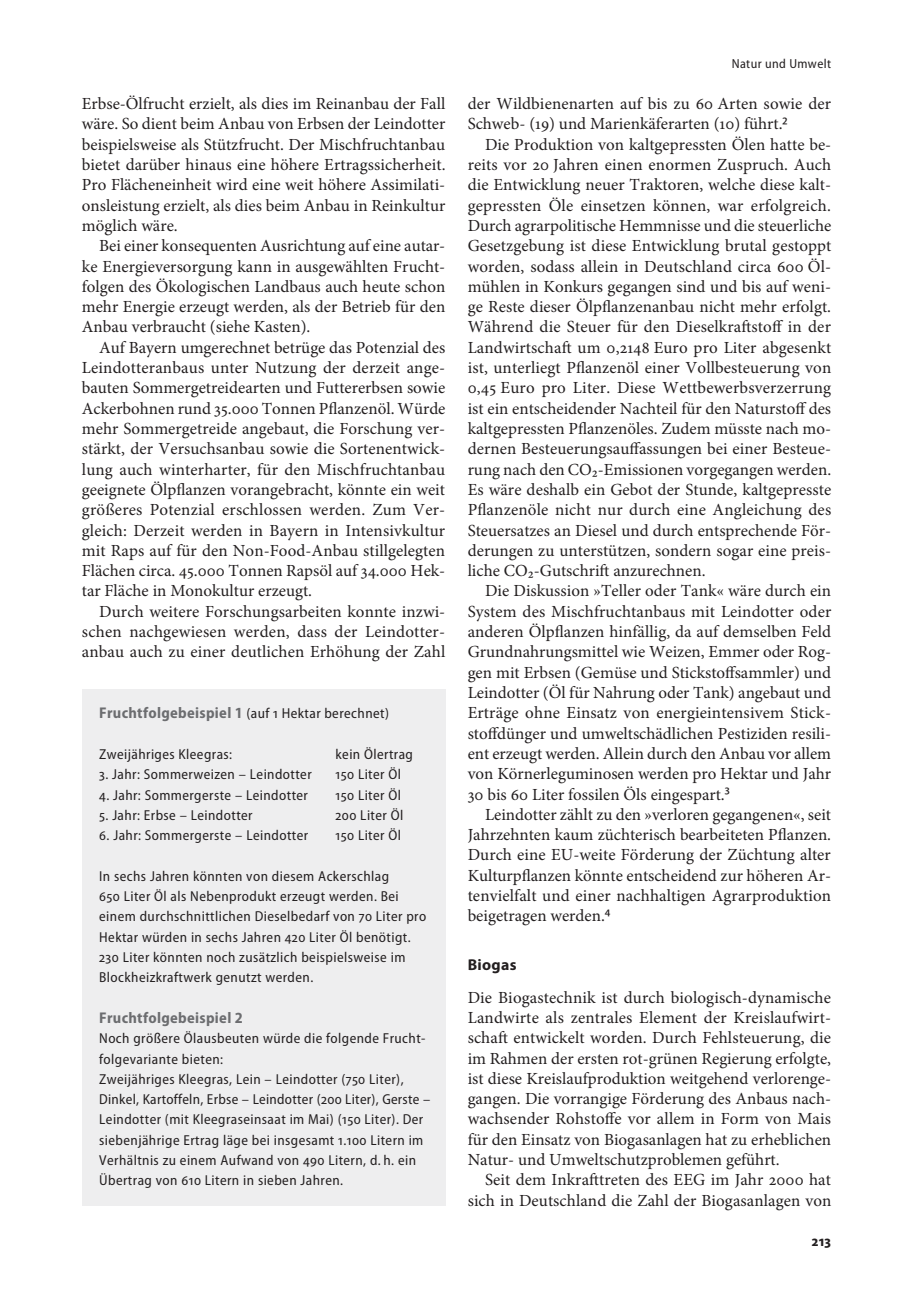
<style>
.page{position:relative;width:918px;height:1315px;background:#fff}
.page>*{position:absolute;margin:0;border:0;box-sizing:border-box;transform-origin:0 0}
.t1{font:16.97px/20.3px "Minion Pro";letter-spacing:.005em;color:#231f20;text-align:justify}
.t2{font:700 15.75px "Myriad Pro";letter-spacing:.02em;color:#231f20}
.t3{font:700 semi-condensed 15.58px "Myriad Pro";letter-spacing:.02em;color:#6c6d70}
.t4{font:700 semi-condensed 14.88px "Myriad Pro";color:#231f20}
.t5{font:semi-condensed 14.35px/20.3px "Myriad Pro";letter-spacing:.03em;color:#231f20}
.t6{font:semi-condensed 13.12px "Myriad Pro";letter-spacing:.03em;color:#231f20}
.s1{font-weight:700;font-size:15.58px;color:#6c6d70}
.s2{font-family:"Myriad Pro";font-stretch:semi-condensed;font-size:17.5px}
.s3{font-size:17.5px}
</style>
<div class="page">
<div style="left:82px;top:689px;width:363px;height:516px;background:#eeeeef"></div>
<p class="t1" style="left:82px;top:94px;width:365px">Erbse-Ölfrucht erzielt, als dies im Reinanbau der Fall wäre. So dient beim Anbau von Erbsen der Leindotter beispielsweise als Stützfrucht. Der Mischfruchtanbau bietet darüber hinaus eine höhere Ertragssicherheit.<br>Pro Flächeneinheit wird eine weit höhere Assimilati&shy;onsleistung erzielt, als dies beim Anbau in Reinkultur möglich wäre.</p>
<p class="t1" style="left:82px;top:236px;width:365px;text-indent:17px">Bei einer konsequenten Ausrichtung auf eine autar&shy;ke Energieversorgung kann in ausgewählten Frucht&shy;folgen des Ökologischen Landbaus auch heute schon mehr Energie erzeugt werden, als der Betrieb für den Anbau verbraucht (siehe Kasten).</p>
<p class="t1" style="left:82px;top:337px;width:365px;text-indent:17px">Auf Bayern umgerechnet betrüge das Potenzial des Leindotteranbaus unter Nutzung der derzeit ange&shy;bauten Sommergetreidearten und Futtererbsen sowie Ackerbohnen rund 35.000 Tonnen Pflanzenöl. Würde mehr Sommergetreide angebaut, die Forschung ver&shy;stärkt, der Versuchsanbau sowie die Sortenentwick&shy;lung auch winterharter, für den Mischfruchtanbau geeignete Ölpflanzen vorangebracht, könnte ein weit größeres Potenzial erschlossen werden. Zum Ver&shy;gleich: Derzeit werden in Bayern in Intensivkultur mit Raps auf für den Non-Food-Anbau stillgelegten Flächen circa. 45.000 Tonnen Rapsöl auf 34.000 Hek&shy;tar Fläche in Monokultur erzeugt.</p>
<p class="t1" style="left:82px;top:601px;width:365px;text-indent:17px">Durch weitere Forschungsarbeiten konnte inzwi&shy;schen nachgewiesen werden, dass der Leindotter&shy;anbau auch zu einer deutlichen Erhöhung der Zahl</p>
<p class="t5" style="left:99px;top:703px;width:291px"><span class="s1">Fruchtfolgebeispiel 1</span> (auf 1 Hektar berechnet)</p>
<p class="t5" style="left:99px;top:744px;width:134px">Zweijähriges Kleegras:</p>
<p class="t5" style="left:335px;top:744px;width:79px">kein Ölertrag</p>
<p class="t5" style="left:99px;top:764px;width:214px">3. Jahr: Sommerweizen – Leindotter</p>
<p class="t5" style="left:335px;top:764px;width:67px">150 Liter Öl</p>
<p class="t5" style="left:99px;top:785px;width:210px">4. Jahr: Sommergerste – Leindotter</p>
<p class="t5" style="left:335px;top:785px;width:67px">150 Liter Öl</p>
<p class="t5" style="left:99px;top:805px;width:155px">5. Jahr: Erbse – Leindotter</p>
<p class="t5" style="left:335px;top:805px;width:69px">200 Liter Öl</p>
<p class="t5" style="left:99px;top:825px;width:210px">6. Jahr: Sommergerste – Leindotter</p>
<p class="t5" style="left:335px;top:825px;width:67px">150 Liter Öl</p>
<p class="t5" style="left:99px;top:866px;width:328px">In sechs Jahren könnten von diesem Ackerschlag<br>650 Liter Öl als Nebenprodukt erzeugt werden. Bei einem durchschnittlichen Dieselbedarf von 70 Liter pro Hektar würden in sechs Jahren 420 Liter Öl benötigt.<br>230 Liter könnten noch zusätzlich beispielsweise im Blockheizkraftwerk genutzt werden.</p>
<p class="t3" style="left:99px;top:1009px;width:145px">Fruchtfolgebeispiel 2</p>
<p class="t5" style="left:99px;top:1028px;width:333px">Noch größere Ölausbeuten würde die folgende Frucht&shy;folgevariante bieten:<br>Zweijähriges Kleegras, Lein – Leindotter (750 Liter), Dinkel, Kartoffeln, Erbse – Leindotter (200 Liter), Gerste – Leindotter (mit Kleegraseinsaat im Mai) (150 Liter). Der siebenjährige Ertrag läge bei insgesamt 1.100 Litern im Verhältnis zu einem Aufwand von 490 Litern, d. h. ein Übertrag von 610 Litern in sieben Jahren.</p>
<p class="t6" style="left:732px;top:57px;width:101px">Natur und Umwelt</p>
<p class="t1" style="left:468px;top:94px;width:365px">der Wildbienenarten auf bis zu 60 Arten sowie der<br>Schweb- (19) und Marienkäferarten (10) führt.<span class="s2">2</span></p>
<p class="t1" style="left:468px;top:134px;width:365px;text-align:left;text-indent:17px">Die Produktion von kaltgepressten Ölen hatte be&shy;reits vor 20 Jahren einen enormen Zuspruch. Auch die Entwicklung neuer Traktoren, welche diese kalt&shy;gepressten Öle einsetzen können, war erfolgreich.<br>Durch agrarpolitische Hemmnisse und die steuerliche Gesetzgebung ist diese Entwicklung brutal gestoppt worden, sodass allein in Deutschland circa 600 Öl&shy;mühlen in Konkurs gegangen sind und bis auf weni&shy;ge Reste dieser Ölpflanzenanbau nicht mehr erfolgt.<br>Während die Steuer für den Dieselkraftstoff in der Landwirtschaft um 0,2148 Euro pro Liter abgesenkt ist, unterliegt Pflanzenöl einer Vollbesteuerung von 0,45 Euro pro Liter. Diese Wettbewerbsverzerrung ist ein entscheidender Nachteil für den Naturstoff des kaltgepressten Pflanzenöles. Zudem müsste nach mo&shy;dernen Besteuerungsauffassungen bei einer Besteue&shy;rung nach den CO<span class="s3">2</span>-Emissionen vorgegangen werden.<br>Es wäre deshalb ein Gebot der Stunde, kaltgepresste Pflanzenöle nicht nur durch eine Angleichung des Steuersatzes an Diesel und durch entsprechende För&shy;derungen zu unterstützen, sondern sogar eine preis&shy;liche CO<span class="s3">2</span>-Gutschrift anzurechnen.</p>
<p class="t1" style="left:468px;top:581px;width:365px;text-indent:17px">Die Diskussion »Teller oder Tank« wäre durch ein System des Mischfruchtanbaus mit Leindotter oder anderen Ölpflanzen hinfällig, da auf demselben Feld Grundnahrungsmittel wie Weizen, Emmer oder Rog&shy;gen mit Erbsen (Gemüse und Stickstoffsammler) und Leindotter (Öl für Nahrung oder Tank) angebaut und Erträge ohne Einsatz von energieintensivem Stick&shy;stoffdünger und umweltschädlichen Pestiziden resili&shy;ent erzeugt werden. Allein durch den Anbau vor allem von Körnerleguminosen werden pro Hektar und Jahr 30 bis 60 Liter fossilen Öls eingespart.<span class="s2">3</span></p>
<p class="t1" style="left:468px;top:804px;width:365px;text-indent:17px">Leindotter zählt zu den »verloren gegangenen«, seit Jahrzehnten kaum züchterisch bearbeiteten Pflanzen.<br>Durch eine EU-weite Förderung der Züchtung alter Kulturpflanzen könnte entscheidend zur höheren Ar&shy;tenvielfalt und einer nachhaltigen Agrarproduktion beigetragen werden.<span class="s2">4</span></p>
<p class="t2" style="left:468px;top:955px;width:50px">Biogas</p>
<p class="t1" style="left:468px;top:987px;width:365px">Die Biogastechnik ist durch biologisch-dynamische Landwirte als zentrales Element der Kreislaufwirt&shy;schaft entwickelt worden. Durch Fehlsteuerung, die im Rahmen der ersten rot-grünen Regierung erfolgte, ist diese Kreislaufproduktion weitgehend verlorenge&shy;gangen. Die vorrangige Förderung des Anbaus nach&shy;wachsender Rohstoffe vor allem in Form von Mais für den Einsatz von Biogasanlagen hat zu erheblichen Natur- und Umweltschutzproblemen geführt.</p>
<p class="t1" style="left:468px;top:1169px;width:365px;text-align:right">Seit dem Inkrafttreten des EEG im Jahr 2000 hat sich in Deutschland die Zahl der Biogasanlagen von</p>
<p class="t4" style="left:812px;top:1233px;width:21px">213</p>
</div>
